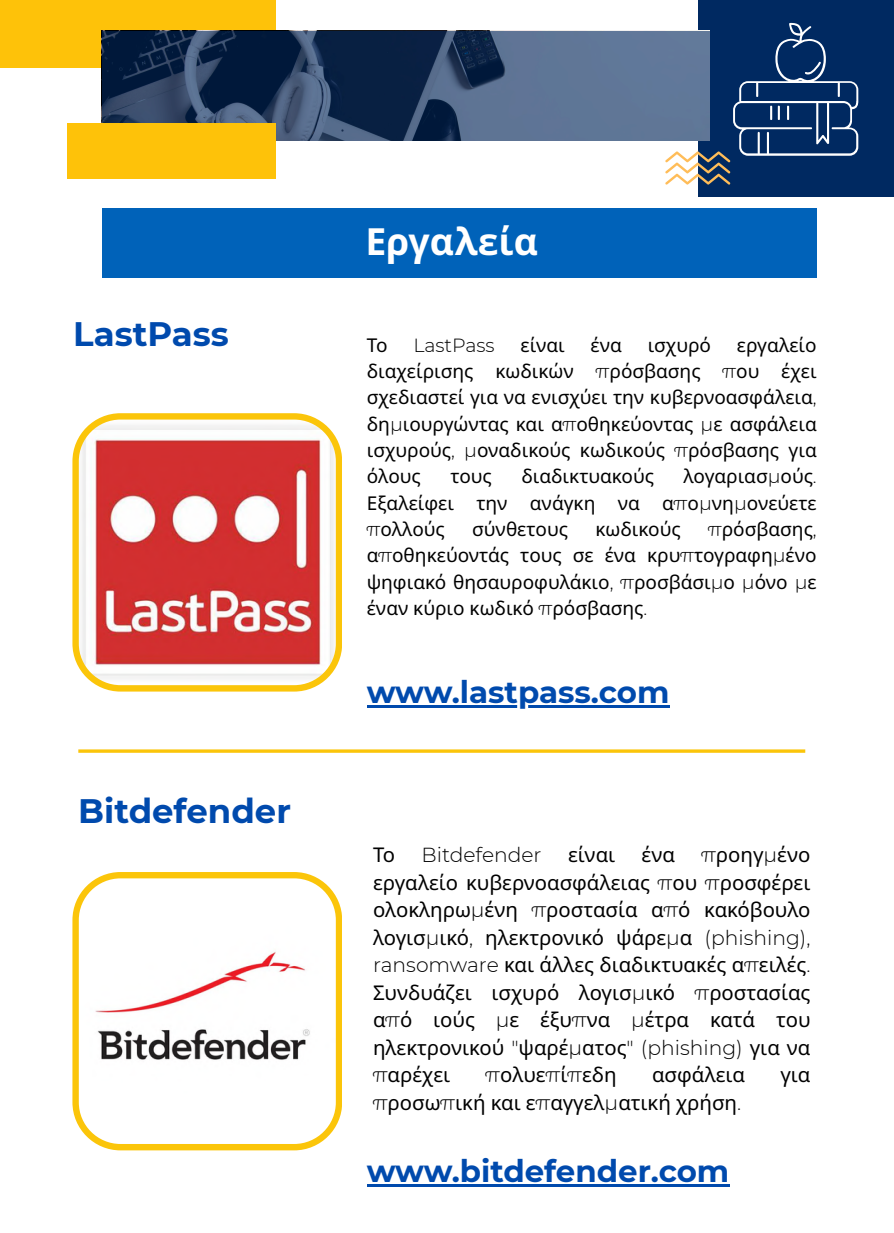
<style>
.page{position:relative;width:894px;height:1233px;background:#fff}
.page>*{position:absolute;margin:0;border:0;box-sizing:border-box;transform-origin:0 0}
.t1{font:700 37.35px "Noto Sans";color:#fff}
.t2{font:700 33.9px "Montserrat";color:#004aad}
.t3{font:700 30.9px "Montserrat";color:#004aad}
.t4{font:20.25px/27.5px "Noto Sans";color:#000;text-align:justify}
.t5{font:300 20.25px "Montserrat";color:#000}
.t6{font:19.05px/26.2px "Noto Sans";color:#000;text-align:justify}
.t7{font:300 19.05px "Montserrat";color:#000}
.s1{font-family:"Montserrat";font-weight:300}
</style>
<div class="page">
<div style="left:697px;top:0;width:196px;height:197px;background:#002961"></div>
<div style="left:0;top:0;width:276px;height:68px;background:#fec209"></div>
<svg style="left:102px;top:31px;width:563px;height:109px"></svg>
<div style="left:67px;top:124px;width:209px;height:55px;background:#fec209"></div>
<svg style="left:665px;top:23px;width:193px;height:162px"></svg>
<svg style="left:78px;top:749px;width:727px;height:4px"></svg>
<svg style="left:72px;top:872px;width:270px;height:278px"></svg>
<svg style="left:72px;top:413px;width:270px;height:279px"></svg>
<hr style="left:366px;top:705px;width:303px;height:3px;background:#004aad">
<hr style="left:366px;top:1184px;width:363px;height:2px;background:#004aad">
<div style="left:102px;top:209px;width:714px;height:69px;background:#0062b9"></div>
<p class="t2" style="left:73px;top:313px;width:157px">LastPass</p>
<p class="t2" style="left:78px;top:790px;width:214px">Bitdefender</p>
<h1 class="t1" style="left:365px;top:215px;width:174px">Εργαλεία</h1>
<p class="t6" style="left:366px;top:331px;width:22px">Το</p>
<p class="t7" style="left:413px;top:333px;width:83px">LastPass</p>
<p class="t6" style="left:520px;top:331px;width:46px">είναι</p>
<p class="t6" style="left:590px;top:331px;width:33px">ένα</p>
<p class="t6" style="left:647px;top:331px;width:65px">ισχυρό</p>
<p class="t6" style="left:366px;top:331px;width:451px;text-indent:370px">εργαλείο διαχείρισης κωδικών <span class="s1">π</span>ρόσβασης <span class="s1">π</span>ου έχει σχεδιαστεί για να ενισχύει την κυβερνοασφάλεια<span class="s1">, </span>δη<span class="s1">μ</span>ιουργώντας και α<span class="s1">π</span>οθηκεύοντας <span class="s1">μ</span>ε ασφάλεια ισχυρούς<span class="s1">, μ</span>οναδικούς κωδικούς <span class="s1">π</span>ρόσβασης για όλους</p>
<p class="t6" style="left:366px;top:463px;width:451px;text-indent:316px">λογαριασ<span class="s1">μ</span>ούς<span class="s1">.<br></span>Εξαλείφει την ανάγκη να α<span class="s1">π</span>ο<span class="s1">μ</span>νη<span class="s1">μ</span>ονεύετε <span class="s1">π</span>ολλούς</p>
<p class="t6" style="left:450px;top:463px;width:43px">τους</p>
<p class="t6" style="left:521px;top:463px;width:134px">διαδικτυακούς</p>
<p class="t6" style="left:366px;top:515px;width:451px;text-indent:341px"><span class="s1">π</span>ρόσβασης<span class="s1">, </span>α<span class="s1">π</span>οθηκεύοντάς τους σε ένα κρυ<span class="s1">π</span>τογραφη<span class="s1">μ</span>ένο ψηφιακό θησαυροφυλάκιο<span class="s1">, π</span>ροσβάσι<span class="s1">μ</span>ο <span class="s1">μ</span>όνο <span class="s1">μ</span>ε έναν κύριο κωδικό <span class="s1">π</span>ρόσβασης<span class="s1">.</span></p>
<p class="t6" style="left:472px;top:515px;width:97px">σύνθετους</p>
<p class="t6" style="left:595px;top:515px;width:87px">κωδικούς</p>
<p class="t3" style="left:366px;top:673px;width:304px">www.lastpass.com</p>
<h1 class="t4" style="left:373px;top:841px;width:439px;text-indent:328px"><span class="s1">π</span>ροηγ<span class="s1">μ</span>ένο εργαλείο κυβερνοασφάλειας <span class="s1">π</span>ου <span class="s1">π</span>ροσφέρει ολοκληρω<span class="s1">μ</span>ένη <span class="s1">π</span>ροστασία α<span class="s1">π</span>ό κακόβουλο λογισ<span class="s1">μ</span>ικό<span class="s1">,</span> ηλεκτρονικό ψάρε<span class="s1">μ</span>α <span class="s1">(phishing), ransomware</span> και άλλες διαδικτυακές α<span class="s1">π</span>ειλές<span class="s1">.<br></span>Συνδυάζει ισχυρό λογισ<span class="s1">μ</span>ικό <span class="s1">π</span>ροστασίας α<span class="s1">π</span>ό ιούς <span class="s1">μ</span>ε έξυ<span class="s1">π</span>να <span class="s1">μ</span>έτρα κατά του ηλεκτρονικού <span class="s1">"</span>ψαρέ<span class="s1">μ</span>ατος<span class="s1">" (phishing)</span> για να <span class="s1">π</span>αρέχει</h1>
<h1 class="t4" style="left:373px;top:841px;width:24px">Το</h1>
<h1 class="t5" style="left:421px;top:843px;width:122px">Bitdefender</h1>
<h1 class="t4" style="left:568px;top:841px;width:49px">είναι</h1>
<h1 class="t4" style="left:641px;top:841px;width:35px">ένα</h1>
<h1 class="t4" style="left:485px;top:1061px;width:132px"><span class="s1">π</span>ολυε<span class="s1">π</span>ί<span class="s1">π</span>εδη</h1>
<h1 class="t4" style="left:652px;top:1061px;width:94px">ασφάλεια</h1>
<h1 class="t4" style="left:780px;top:1061px;width:31px">για</h1>
<h1 class="t4" style="left:373px;top:1088px;width:369px"><span class="s1">π</span>ροσω<span class="s1">π</span>ική και ε<span class="s1">π</span>αγγελ<span class="s1">μ</span>ατική χρήση<span class="s1">.</span></h1>
<p class="t3" style="left:366px;top:1152px;width:364px">www.bitdefender.com</p>
</div>
